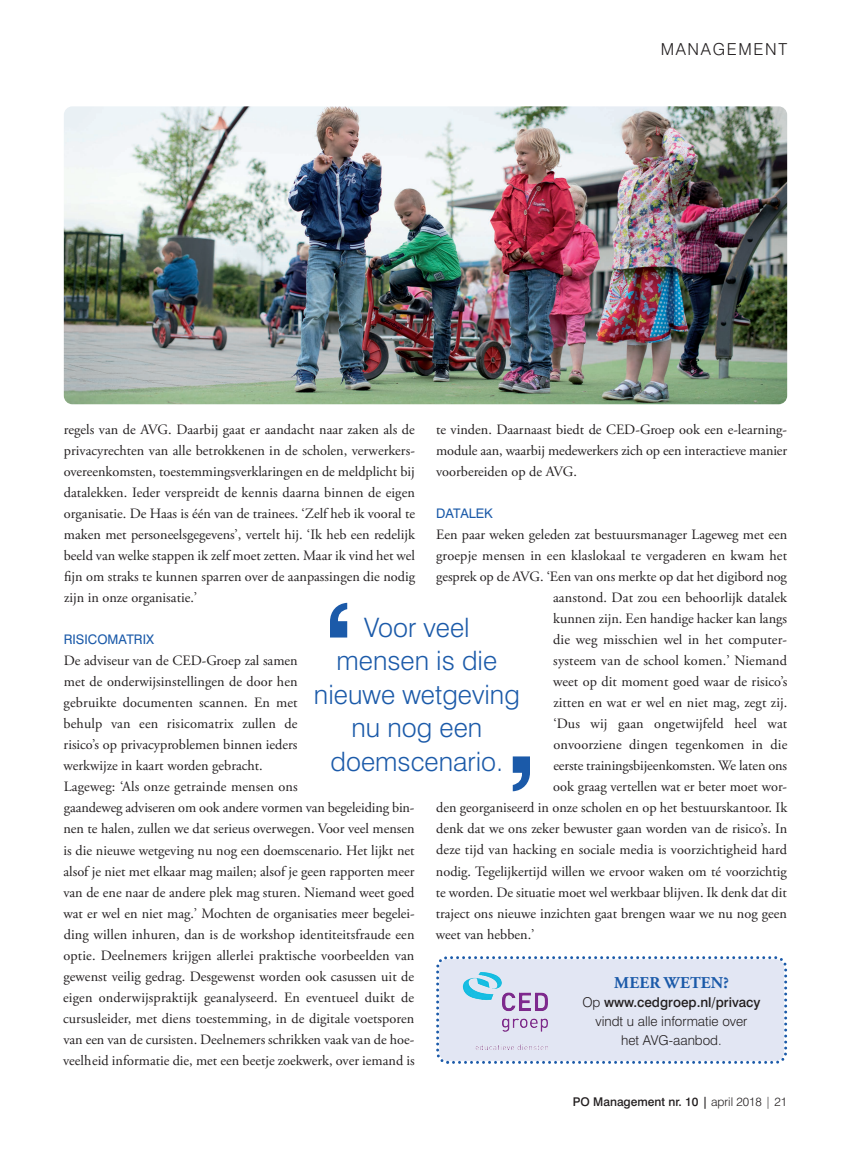
<style>
.page{position:relative;width:851px;height:1149px;background:#fff}
.page>*{position:absolute;margin:0;border:0;box-sizing:border-box;transform-origin:0 0}
.t1{font:700 126.6px "Swiss 721 BT";color:#1b5aa9}
.t2{font:300 26.7px/33.5px "Swiss 721 BT";color:#1b5aa9;text-align:center}
.t3{font:300 16.5px "Swiss 721 BT";letter-spacing:.1em;color:#231f20}
.t4{font:700 16.5px "Adobe Garamond Pro";letter-spacing:.015em;color:#1b5aa9}
.t5{font:14.25px/21px "Adobe Garamond Pro";color:#231f20;text-align:justify}
.t6{font:300 13.5px/19.2px "Swiss 721 BT";color:#231f20;text-align:center}
.t7{font:13.2px "Swiss 721 BT";color:#1b5aa9}
.t8{font:500 12px "Swiss 721 BT";color:#231f20}
.s1{font-weight:500}
.s2{font-weight:300}
</style>
<div class="page">
<svg style="left:436px;top:956px;width:352px;height:108px;background:#dce1f0"></svg>
<img style="left:64px;top:106px;width:723px;height:298px">
<img style="left:463px;top:971px;width:52px;height:40px">
<p class="t3" style="left:660px;top:43px;width:128px">MANAGEMENT</p>
<p class="t5" style="left:436px;top:420px;width:352px">te vinden. Daarnaast biedt de CED-Groep ook een e-learning&shy;module aan, waarbij medewerkers zich op een interactieve manier voorbereiden op de AVG.</p>
<p class="t7" style="left:436px;top:508px;width:58px">DATALEK</p>
<p class="t5" style="left:436px;top:525px;width:352px">Een paar weken geleden zat bestuursmanager Lageweg met een</p>
<p class="t5" style="left:436px;top:546px;width:352px">groepje mensen in een klaslokaal te vergaderen en kwam het</p>
<p class="t5" style="left:436px;top:567px;width:352px">gesprek op de AVG. ‘Een van ons merkte op dat het digibord nog</p>
<p class="t5" style="left:553px;top:588px;width:235px">aanstond. Dat zou een behoorlijk datalek</p>
<p class="t5" style="left:553px;top:609px;width:235px">kunnen zijn. Een handige hacker kan langs</p>
<p class="t5" style="left:553px;top:630px;width:235px">die weg misschien wel in het computer-</p>
<p class="t5" style="left:553px;top:651px;width:235px">systeem van de school komen.’ Niemand</p>
<p class="t5" style="left:553px;top:672px;width:235px">weet op dit moment goed waar de risico’s</p>
<p class="t5" style="left:553px;top:693px;width:235px">zitten en wat er wel en niet mag, zegt zij.</p>
<p class="t5" style="left:553px;top:714px;width:235px">‘Dus wij gaan ongetwijfeld heel wat</p>
<p class="t5" style="left:553px;top:735px;width:235px">onvoorziene dingen tegenkomen in die</p>
<p class="t5" style="left:553px;top:756px;width:235px">eerste trainingsbijeenkomsten. We laten ons</p>
<p class="t5" style="left:553px;top:777px;width:235px">ook graag vertellen wat er beter moet wor-</p>
<p class="t5" style="left:436px;top:798px;width:352px">den georganiseerd in onze scholen en op het bestuurskantoor. Ik</p>
<p class="t5" style="left:436px;top:819px;width:352px">denk dat we ons zeker bewuster gaan worden van de risico’s. In</p>
<p class="t5" style="left:436px;top:840px;width:352px">deze tijd van hacking en sociale media is voorzichtigheid hard</p>
<p class="t5" style="left:436px;top:861px;width:352px">nodig. Tegelijkertijd willen we ervoor waken om té voorzichtig</p>
<p class="t5" style="left:436px;top:882px;width:352px">te worden. De situatie moet wel werkbaar blijven. Ik denk dat dit</p>
<p class="t5" style="left:435px;top:903px;width:352px">traject ons nieuwe inzichten gaat brengen waar we nu nog geen</p>
<p class="t5" style="left:436px;top:924px;width:100px">weet van hebben.’</p>
<p class="t4" style="left:614px;top:975px;width:116px">MEER WETEN?</p>
<p class="t6" style="left:582px;top:993px;width:180px">Op <span class="s1">www.cedgroep.nl/privacy </span>vindt u alle informatie over<br>het AVG-aanbod.</p>
<p class="t5" style="left:64px;top:420px;width:353px">regels van de AVG. Daarbij gaat er aandacht naar zaken als de privacyrechten van alle betrokkenen in de scholen, verwerkers&shy;overeenkomsten, toestemmingsverklaringen en de meldplicht bij datalekken. Ieder verspreidt de kennis daarna binnen de eigen organisatie. De Haas is één van de trainees. ‘Zelf heb ik vooral te maken met personeelsgegevens’, vertelt hij. ‘Ik heb een redelijk beeld van welke stappen ik zelf moet zetten. Maar ik vind het wel fijn om straks te kunnen sparren over de aanpassingen die nodig zijn in onze organisatie.’</p>
<p class="t7" style="left:64px;top:634px;width:92px">RISICOMATRIX</p>
<p class="t5" style="left:63px;top:651px;width:353px;text-align:left">De adviseur van de CED-Groep zal samen<br>met de onderwijsinstellingen de door hen<br>gebruikte documenten scannen. En met<br>behulp van een risicomatrix zullen de<br>risico’s op privacyproblemen binnen ieders<br>werkwijze in kaart worden gebracht.<br>Lageweg: ‘Als onze getrainde mensen ons<br>gaandeweg adviseren om ook andere vormen van begeleiding bin&shy;nen te halen, zullen we dat serieus overwegen. Voor veel mensen is die nieuwe wetgeving nu nog een doemscenario. Het lijkt net alsof je niet met elkaar mag mailen; alsof je geen rapporten meer van de ene naar de andere plek mag sturen. Niemand weet goed wat er wel en niet mag.’ Mochten de organisaties meer begelei&shy;ding willen inhuren, dan is de workshop identiteitsfraude een optie. Deelnemers krijgen allerlei praktische voorbeelden van gewenst veilig gedrag. Desgewenst worden ook casussen uit de eigen onderwijspraktijk geanalyseerd. En eventueel duikt de cursusleider, met diens toestemming, in de digitale voetsporen van een van de cursisten. Deelnemers schrikken vaak van de hoe&shy;veelheid informatie die, met een beetje zoekwerk, over iemand is</p>
<h1 class="t1" style="left:322px;top:605px;width:34px">‘</h1>
<h2 class="t2" style="left:314px;top:613px;width:207px">Voor veel<br>mensen is die nieuwe wetgeving nu nog een doemscenario.</h2>
<h1 class="t1" style="left:505px;top:756px;width:34px">’</h1>
<p class="t8" style="left:572px;top:1096px;width:216px">PO Management nr. 10 | <span class="s2">april 2018 | 21</span></p>
</div>
